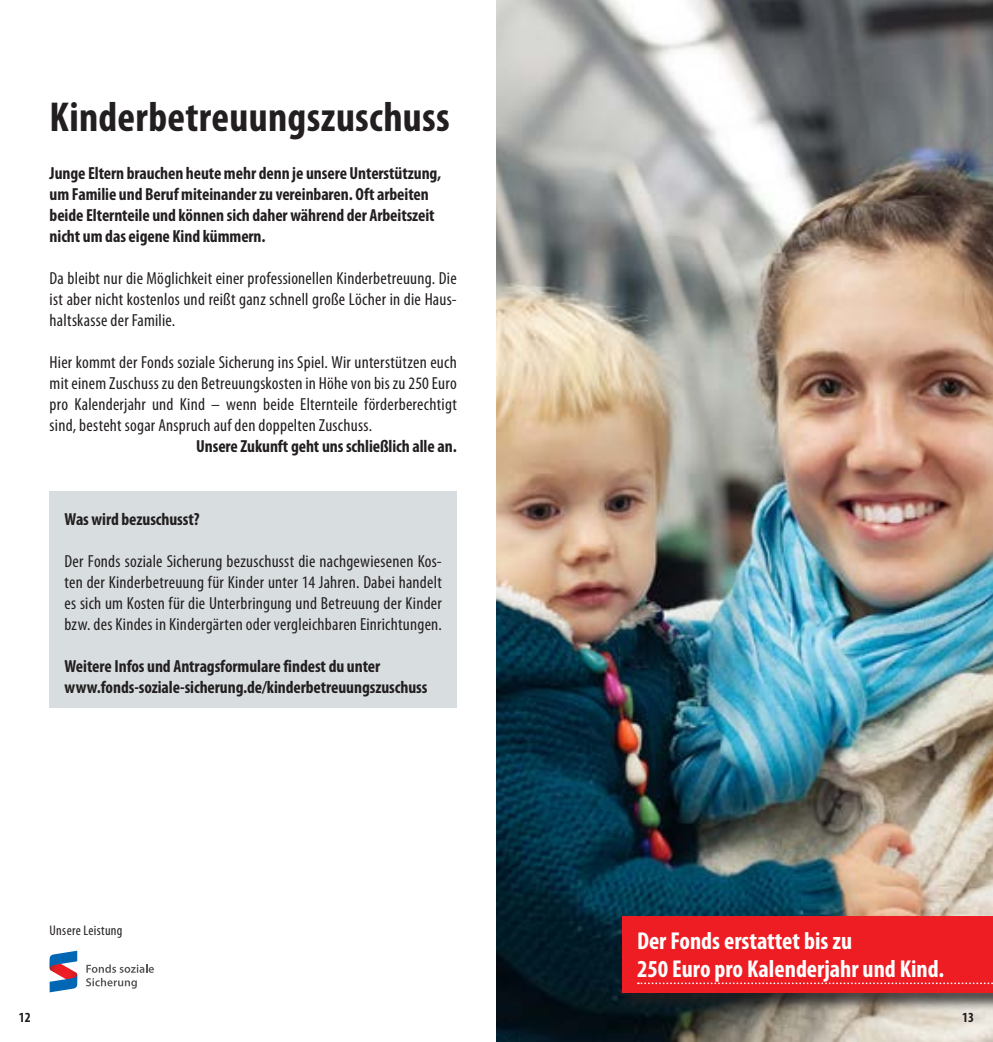
<style>
.page{position:relative;width:993px;height:1042px;background:#fff}
.page>*{position:absolute;margin:0;border:0;box-sizing:border-box;transform-origin:0 0}
._01_Headline_24_28{font:700 condensed 42px "Myriad Pro";letter-spacing:.005em;color:#231f20}
._07_Förderung_Head{font:700 condensed 24.5px/28px "Myriad Pro";color:#fff}
._03_Body{font:condensed 17.5px/21px "Myriad Pro";letter-spacing:.015em;color:#231f20;text-align:justify}
._03_Body_fett{font:700 condensed 17.5px/21px "Myriad Pro";letter-spacing:-.005em;color:#231f20}
._03_Body-2{font:condensed 14px "Myriad Pro";letter-spacing:.02em;color:#231f20}
._09_Seitenzahl{font:700 condensed 14px "Myriad Pro";color:#231f20}
</style>
<div class="page">
<img style="left:496px;top:0;width:496px;height:1042px">
<div style="left:617px;top:916px;width:375px;height:95px;background:#231f20;opacity:.75"></div>
<div style="left:622px;top:916px;width:370px;height:76px;background:#ee1d23"></div>
<svg style="left:637px;top:982px;width:356px;height:2px"></svg>
<div style="left:50px;top:491px;width:406px;height:217px;background:#d8dde0"></div>
<svg style="left:86px;top:964px;width:68px;height:24px"></svg>
<svg style="left:50px;top:950px;width:27px;height:42px"></svg>
<p class="_01_Headline_24_28" style="left:50px;top:94px;width:401px">Kinderbetreuungszuschuss</p>
<p class="_03_Body_fett" style="left:50px;top:162px;width:393px">Junge Eltern brauchen heute mehr denn je unsere Unterstützung, um Familie und Beruf miteinander zu vereinbaren. Oft arbeiten beide Elternteile und können sich daher während der Arbeitszeit nicht um das eigene Kind kümmern.</p>
<p class="_03_Body" style="left:50px;top:268px;width:408px">Da bleibt nur die Möglichkeit einer professionellen Kinderbetreuung. Die ist aber nicht kostenlos und reißt ganz schnell große Löcher in die Haus&shy;haltskasse der Familie.</p>
<p class="_03_Body" style="left:50px;top:352px;width:408px">Hier kommt der Fonds soziale Sicherung ins Spiel. Wir unterstützen euch mit einem Zuschuss zu den Betreuungskosten in Höhe von bis zu 250 Euro pro Kalenderjahr und Kind – wenn beide Elternteile förderberechtigt sind, besteht sogar Anspruch auf den doppelten Zuschuss.</p>
<p class="_03_Body_fett" style="left:196px;top:435px;width:262px">Unsere Zukunft geht uns schließlich alle an.</p>
<p class="_03_Body_fett" style="left:64px;top:509px;width:136px">Was wird bezuschusst?</p>
<p class="_03_Body" style="left:64px;top:551px;width:379px">Der Fonds soziale Sicherung bezuschusst die nachgewiesenen Kos&shy;ten der Kinderbetreuung für Kinder unter 14 Jahren. Dabei handelt es sich um Kosten für die Unterbringung und Betreuung der Kinder bzw. des Kindes in Kindergärten oder vergleichbaren Einrichtungen.</p>
<p class="_03_Body_fett" style="left:64px;top:656px;width:364px">Weitere Infos und Antragsformulare findest du unter www.fonds-soziale-sicherung.de/kinderbetreuungszuschuss</p>
<p class="_03_Body-2" style="left:50px;top:922px;width:74px">Unsere Leistung</p>
<p class="_07_Förderung_Head" style="left:636px;top:927px;width:308px">Der Fonds erstattet bis zu<br>250 Euro pro Kalenderjahr und Kind.</p>
<p class="_09_Seitenzahl" style="left:19px;top:1010px;width:13px">12</p>
<p class="_09_Seitenzahl" style="left:961px;top:1010px;width:13px">13</p>
</div>
